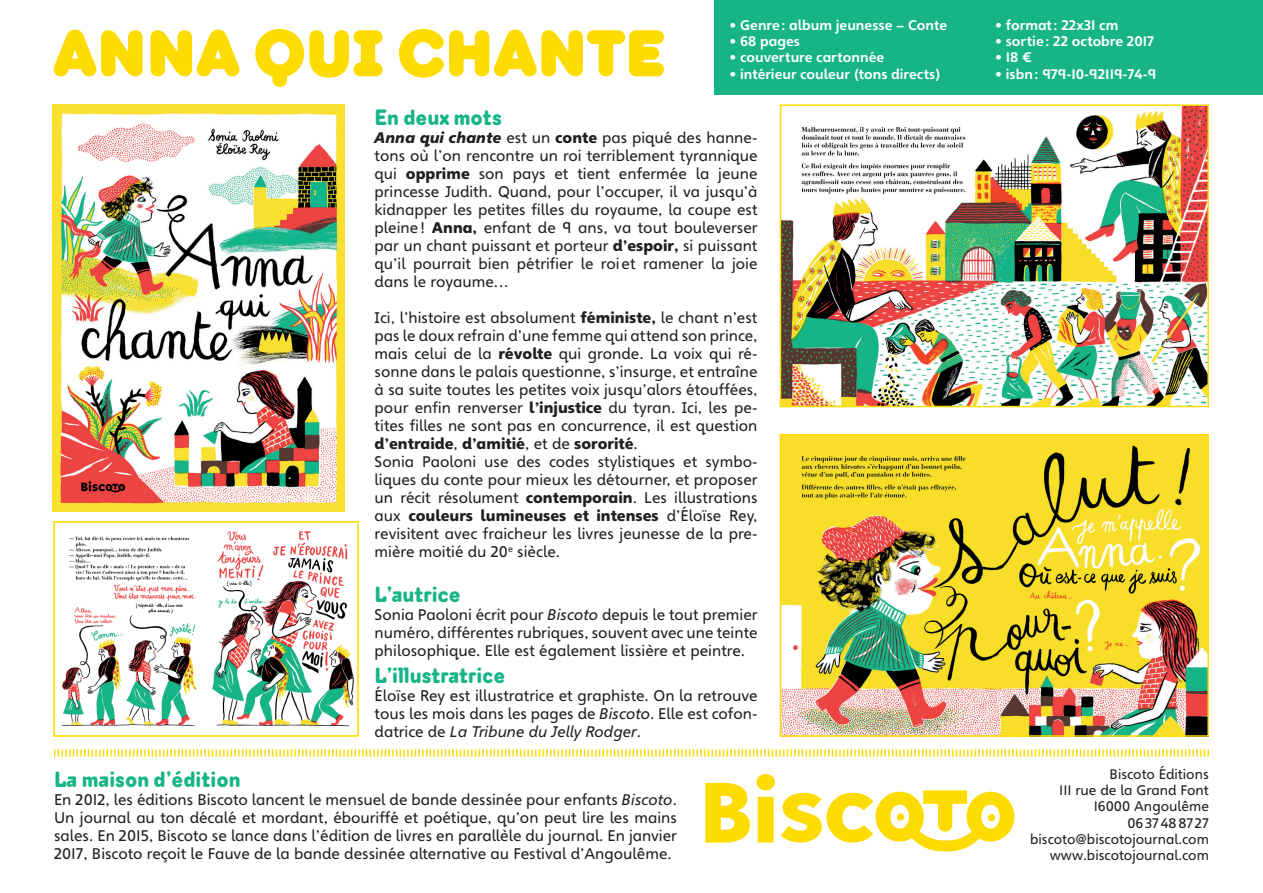
<style>
.page{position:relative;width:1263px;height:893px;background:#fff}
.page>*{position:absolute;margin:0;border:0;box-sizing:border-box;transform-origin:0 0}
.t1{font:65.85px "TT Milks Casual Pie Base";color:#ffdc01}
.t2{font:700 22.5px "TT Milks";color:#16b487}
.t3{font:15px/18px "Heinemann Special";color:#231f20;text-align:justify}
.t4{font:700 13.5px "Heinemann Special";color:#fff}
.t5{font:13.5px/16.2px "Heinemann Special";color:#231f20;text-align:right}
.s1{font-weight:900;font-style:italic}
.s2{font-weight:900}
.s3{font-style:italic}
</style>
<div class="page">
<div style="left:714px;top:0;width:549px;height:94px;background:#16b487"></div>
<svg style="left:54px;top:749px;width:1155px;height:8px"></svg>
<img style="left:705px;top:775px;width:310px;height:77px">
<img style="left:53px;top:104px;width:291px;height:408px">
<img style="left:782px;top:106px;width:425px;height:299px">
<div style="left:780px;top:104px;width:429px;height:303px;border:1px solid #ffdc01"></div>
<img style="left:782px;top:436px;width:425px;height:299px">
<div style="left:780px;top:434px;width:429px;height:303px;border:1px solid #ffdc01"></div>
<img style="left:61px;top:531px;width:293px;height:196px">
<div style="left:53px;top:521px;width:306px;height:216px;border:2px solid #ffdc01"></div>
<h1 class="t1" style="left:53px;top:11px;width:613px">ANNA QUI CHANTE</h1>
<p class="t4" style="left:729px;top:17px;width:219px">• Genre: album jeunesse – Conte</p>
<p class="t4" style="left:729px;top:33px;width:72px">• 68 pages</p>
<p class="t4" style="left:729px;top:49px;width:156px">• couverture cartonnée</p>
<p class="t4" style="left:729px;top:65px;width:212px">• intérieur couleur (tons directs)</p>
<h2 class="t2" style="left:375px;top:103px;width:129px">En deux mots</h2>
<p class="t3" style="left:375px;top:128px;width:384px"><span class="s1">Anna qui chante</span> est un <span class="s2">conte</span> pas piqué des hanne&shy;tons où l’on rencontre un roi terriblement tyrannique qui <span class="s2">opprime</span> son pays et tient enfermée la jeune princesse Judith. Quand, pour l’occuper, il va jusqu’à kidnapper les petites filles du royaume, la coupe est pleine! <span class="s2">Anna,</span> enfant de 9 ans, va tout bouleverser par un chant puissant et porteur <span class="s2">d’espoir,</span> si puissant qu’il pourrait bien pétrifier le roiet ramener la joie dans le royaume…</p>
<p class="t3" style="left:375px;top:308px;width:384px;text-align:left">Ici, l’histoire est absolument <span class="s2">féministe,</span> le chant n’est pas le doux refrain d’une femme qui attend son prince, mais celui de la <span class="s2">révolte</span> qui gronde. La voix qui ré&shy;sonne dans le palais questionne, s’insurge, et entraîne à sa suite toutes les petites voix jusqu’alors étouffées, pour enfin renverser <span class="s2">l’injustice</span> du tyran. Ici, les pe&shy;tites filles ne sont pas en concurrence, il est question <span class="s2">d’entraide</span>, <span class="s2">d’amitié</span>, et de <span class="s2">sororité</span>.<br>Sonia Paoloni use des codes stylistiques et symbo&shy;liques du conte pour mieux les détourner, et proposer un récit résolument <span class="s2">contemporain</span>. Les illustrations aux <span class="s2">couleurs lumineuses et intenses</span> d’Éloïse Rey, revisitent avec fraicheur les livres jeunesse de la pre&shy;mière moitié du 20<sup>e</sup> siècle.</p>
<h2 class="t2" style="left:375px;top:580px;width:87px">L’autrice</h2>
<p class="t3" style="left:375px;top:605px;width:384px">Sonia Paoloni écrit pour <span class="s3">Biscoto</span> depuis le tout premier numéro, différentes rubriques, souvent avec une teinte philosophique. Elle est également lissière et peintre.</p>
<h2 class="t2" style="left:375px;top:661px;width:132px">L’illustratrice</h2>
<p class="t3" style="left:375px;top:686px;width:384px">Éloïse Rey est illustratrice et graphiste. On la retrouve tous les mois dans les pages de <span class="s3">Biscoto</span>. Elle est cofon&shy;datrice de <span class="s3">La Tribune du Jelly Rodger</span>.</p>
<h2 class="t2" style="left:54px;top:766px;width:188px">La maison d’édition</h2>
<p class="t3" style="left:54px;top:791px;width:624px">En 2012, les éditions Biscoto lancent le mensuel de bande dessinée pour enfants <span class="s3">Biscoto</span>.<br>Un journal au ton décalé et mordant, ébouriffé et poétique, qu’on peut lire les mains sales. En 2015, Biscoto se lance dans l’édition de livres en parallèle du journal. En janvier 2017, Biscoto reçoit le Fauve de la bande dessinée alternative au Festival d’Angoulême.</p>
<p class="t4" style="left:995px;top:17px;width:125px">• format: 22x31 cm</p>
<p class="t4" style="left:995px;top:33px;width:161px">• sortie: 22 octobre 2017</p>
<p class="t4" style="left:995px;top:49px;width:38px">• 18 €</p>
<p class="t4" style="left:995px;top:65px;width:163px">• isbn: 979-10-92119-74-9</p>
<p class="t5" style="left:1030px;top:766px;width:180px">Biscoto Éditions<br>111 rue de la Grand Font<br>16000 Angoulême<br>0637488727 biscoto@biscotojournal.com www.biscotojournal.com</p>
</div>
